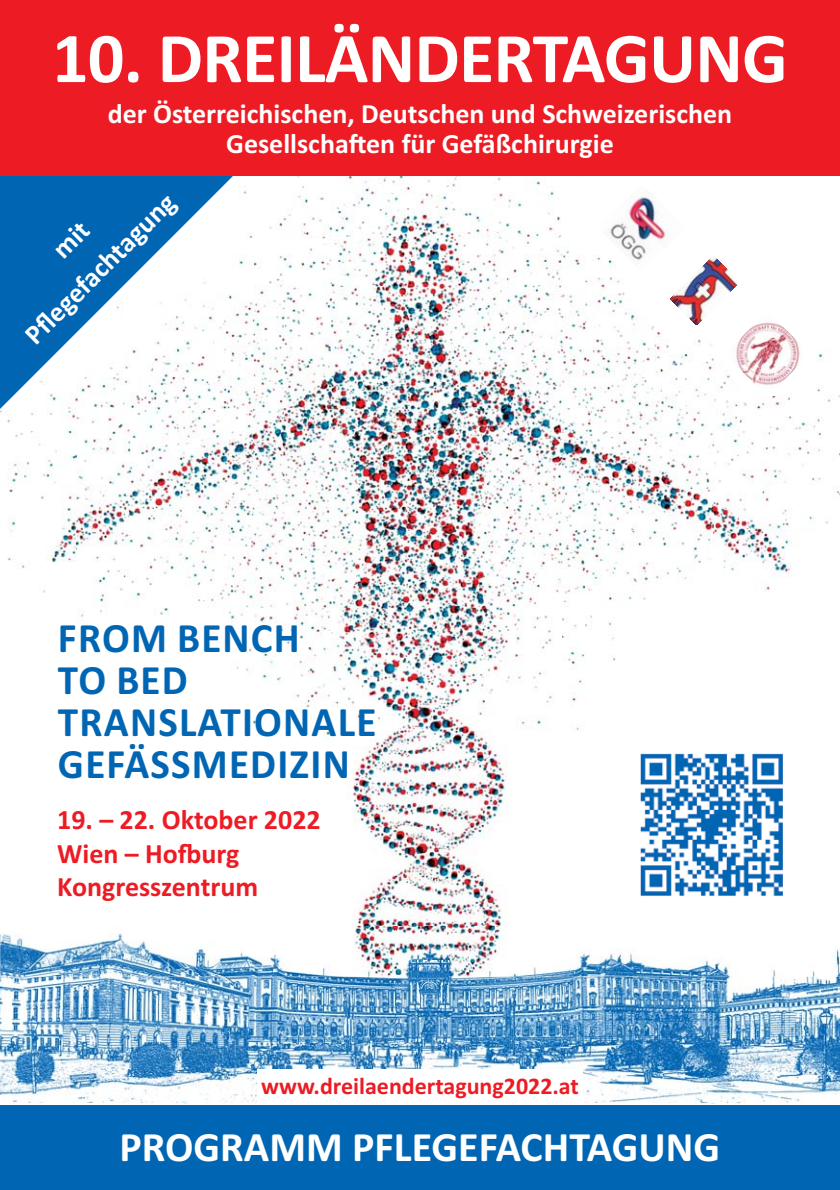
<style>
.page{position:relative;width:840px;height:1190px;background:#fff}
.page>*{position:absolute;margin:0;border:0;box-sizing:border-box;transform-origin:0 0}
.t1{font:700 72px "Calibri";letter-spacing:-.01em;color:#fff}
.t2{font:700 42px/42px "Calibri";letter-spacing:.03em;color:#0066b3}
.t3{font:700 42px "Calibri";color:#fff}
.t4{font:700 28px/41.4px "Calibri";color:#fff;text-align:center}
.t5{font:700 28px/33.6px "Calibri";color:#ed1c24}
.t6{font:700 24px "Calibri";color:#ed1c24}
</style>
<div class="page">
<img style="left:0;top:175px;width:840px;height:928px">
<svg style="left:595px;top:181px;width:219px;height:220px"></svg>
<img style="left:725px;top:312px;width:85px;height:84px">
<img style="left:0;top:926px;width:840px;height:51px">
<img style="left:410px;top:960px;width:39px;height:25px">
<img style="left:640px;top:754px;width:143px;height:143px">
<svg style="left:0;top:175px;width:234px;height:245px"></svg>
<div style="left:0;top:0;width:840px;height:175px;background:#ed1c24"></div>
<div style="left:257px;top:1070px;width:326px;height:55px;background:#fff"></div>
<div style="left:0;top:1105px;width:840px;height:85px;background:#0066b3"></div>
<h1 class="t1" style="left:52px;top:33px;width:737px">10. DREILÄNDERTAGUNG</h1>
<p class="t4" style="left:108px;top:101px;width:626px;line-height:30px">der Österreichischen, Deutschen und Schweizerischen<br>Gesellschaften für Gefäßchirurgie</p>
<p class="t4" style="left:-13px;top:297px;width:202px;rotate:-45deg">mit<br>Pfl egefachtagung</p>
<h2 class="t2" style="left:58px;top:620px;width:320px">FROM BENCH<br>TO BED<br>TRANSLATIONALE<br>GEFÄSSMEDIZIN</h2>
<p class="t5" style="left:57px;top:805px;width:265px">19. – 22. Oktober 2022<br>Wien – Hofburg<br>Kongresszentrum</p>
<p class="t6" style="left:261px;top:1077px;width:319px">www.dreilaendertagung2022.at</p>
<h2 class="t3" style="left:120px;top:1132px;width:602px">PROGRAMM PFLEGEFACHTAGUNG</h2>
</div>
